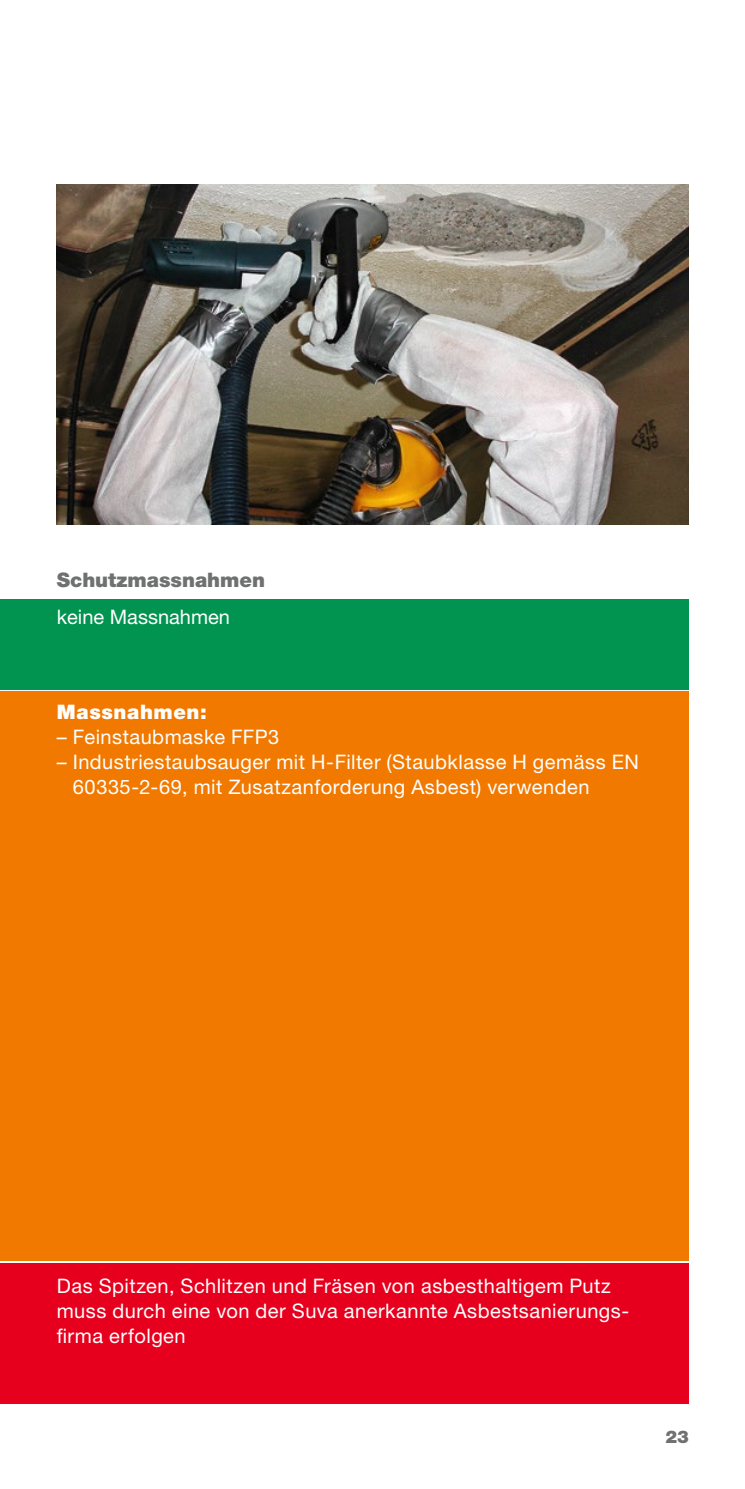
<style>
.page{position:relative;width:745px;height:1489px;background:#fff}
.page>*{position:absolute;margin:0;border:0;box-sizing:border-box;transform-origin:0 0}
.t1{font:20px/25px "Helvetica Neue LT Std";letter-spacing:.025em;color:#fff}
.t2{font:900 20px "Helvetica Neue LT Std";color:#6f7070}
.t3{font:20px "Helvetica Neue LT Std";color:#fff}
.t4{font:900 20px "Helvetica Neue LT Std";letter-spacing:.03em;color:#fff}
.t5{font:900 17.5px "Helvetica Neue LT Std";color:#6f7070}
</style>
<div class="page">
<div style="left:0;top:1263px;width:687px;height:140px;background:#e7001d"></div>
<div style="left:0;top:691px;width:687px;height:569px;background:#f17900"></div>
<div style="left:0;top:599px;width:687px;height:90px;background:#009450"></div>
<img style="left:57px;top:184px;width:630px;height:340px">
<p class="t2" style="left:57px;top:568px;width:210px">Schutzmassnahmen</p>
<p class="t3" style="left:57px;top:604px;width:175px">keine Massnahmen</p>
<p class="t4" style="left:57px;top:700px;width:151px">Massnahmen:</p>
<p class="t1" style="left:57px;top:724px;width:224px">– Feinstaubmaske FFP3</p>
<p class="t1" style="left:73px;top:749px;width:567px;text-indent:-16px">– Industriestaubsauger mit H-Filter (Staubklasse H gemäss EN<br>60335-2-69, mit Zusatzanforderung Asbest) verwenden</p>
<p class="t1" style="left:57px;top:1272px;width:573px">Das Spitzen, Schlitzen und Fräsen von asbesthaltigem Putz muss durch eine von der Suva anerkannte Asbestsanierungs&shy;firma erfolgen</p>
<p class="t5" style="left:665px;top:1426px;width:25px">23</p>
</div>
